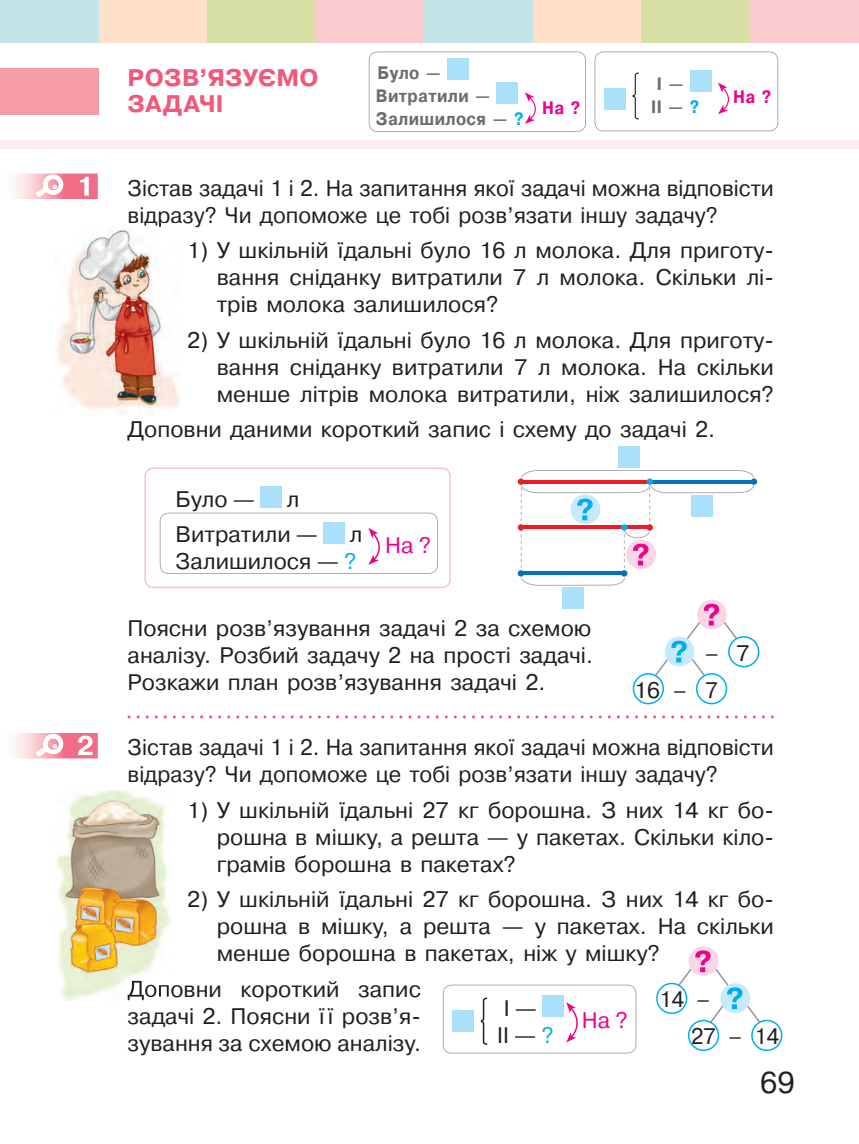
<style>
.page{position:relative;width:859px;height:1144px;background:#fff}
.page>*{position:absolute;margin:0;border:0;box-sizing:border-box;transform-origin:0 0}
.t1{font:30px "Pragmatica C";color:#231f20}
.t2{font:700 24px/26.2px "Pragmatica C";letter-spacing:.01em;color:#f0597c}
.t3{font:22.5px/27px "Pragmatica C";color:#231f20;text-align:justify}
.t4{font:22.5px "Pragmatica C";color:#ed028c}
.t5{font:22.5px "Pragmatica C";color:#231f20;scale:.95 1}
.t6{font:700 18px/23.1px "Pragmatica C";letter-spacing:.02em;color:#6c6d70;scale:.9 1}
.t7{font:700 18px "Pragmatica C";color:#ed028c;scale:.9 1}
.s1{color:#00aeef}
.s2{font-weight:700;font-size:27px;color:#fff}
</style>
<div class="page">
<div style="left:0;top:68px;width:99px;height:47px;background:#f69ca8"></div>
<div style="left:749px;top:0;width:110px;height:43px;background:#facccf"></div>
<div style="left:641px;top:0;width:108px;height:43px;background:#d7dfa5"></div>
<div style="left:532px;top:0;width:109px;height:43px;background:#fee1c8"></div>
<div style="left:99px;top:0;width:108px;height:43px;background:#fee1c8"></div>
<div style="left:424px;top:0;width:108px;height:43px;background:#c1e5e8"></div>
<div style="left:0;top:0;width:99px;height:43px;background:#c1e5e8"></div>
<div style="left:315px;top:0;width:109px;height:43px;background:#facccf"></div>
<div style="left:207px;top:0;width:108px;height:43px;background:#d7dfa5"></div>
<div style="left:0;top:140px;width:859px;height:8px;background:#fdedee"></div>
<svg style="left:128px;top:715px;width:646px;height:3px"></svg>
<svg style="left:144px;top:467px;width:307px;height:121px"></svg>
<div style="left:751px;top:478px;width:6px;height:7px;background:#0073bc;border-radius:50%"></div>
<div style="left:618px;top:447px;width:21px;height:21px;background:#aae0f9"></div>
<div style="left:562px;top:588px;width:21px;height:21px;background:#aae0f9"></div>
<svg style="left:518px;top:470px;width:236px;height:116px"></svg>
<svg style="left:369px;top:52px;width:217px;height:80px"></svg>
<svg style="left:595px;top:52px;width:183px;height:79px"></svg>
<img style="left:15px;top:174px;width:83px;height:25px">
<img style="left:80px;top:177px;width:9px;height:19px">
<svg style="left:36px;top:173px;width:29px;height:24px"></svg>
<img style="left:56px;top:229px;width:125px;height:186px">
<img style="left:144px;top:223px;width:32px;height:4px">
<div style="left:697px;top:600px;width:30px;height:29px;background:#fad5e5;border-radius:50%"></div>
<svg style="left:633px;top:604px;width:126px;height:100px"></svg>
<div style="left:701px;top:643px;width:22px;height:21px;background:#fff"></div>
<img style="left:15px;top:733px;width:83px;height:25px">
<img style="left:78px;top:735px;width:15px;height:20px">
<svg style="left:36px;top:733px;width:29px;height:24px"></svg>
<img style="left:55px;top:790px;width:116px;height:210px">
<img style="left:128px;top:981px;width:44px;height:19px">
<svg style="left:443px;top:984px;width:193px;height:69px"></svg>
<div style="left:452px;top:1010px;width:21px;height:22px;background:#aae0f9"></div>
<div style="left:688px;top:946px;width:30px;height:30px;background:#fad5e5;border-radius:50%"></div>
<svg style="left:656px;top:950px;width:126px;height:101px"></svg>
<div style="left:693px;top:990px;width:21px;height:21px;background:#fff"></div>
<p class="t2" style="left:128px;top:65px;width:193px">РОЗВ’ЯЗУЄМО<br>ЗаДаЧІ</p>
<p class="t6" style="left:376px;top:61px;width:166px">Було —<br>Витратили —<br>Залишилося — <span class="s1">?</span></p>
<p class="t7" style="left:542px;top:98px;width:44px">На ?</p>
<p class="t6" style="left:651px;top:73px;width:55px;line-height:22.5px;text-align:center">І —<br>ІІ — <span class="s1">?</span></p>
<p class="t7" style="left:733px;top:87px;width:44px">На ?</p>
<p class="t3" style="left:77px;top:175px;width:699px;text-align:center"><span class="s2">1</span> Зістав задачі 1 і 2. На запитання якої задачі можна відповісти відразу? Чи допоможе це тобі розв’язати іншу задачу?</p>
<p class="t3" style="left:217px;top:237px;width:559px;text-indent:-30px">1) У шкільній їдальні було 16 л молока. Для приготу&shy;вання сніданку витратили 7 л молока. Скільки лі&shy;трів молока залишилося?</p>
<p class="t3" style="left:217px;top:327px;width:559px;text-indent:-30px">2) У шкільній їдальні було 16 л молока. Для приготу&shy;вання сніданку витратили 7 л молока. На скільки менше літрів молока витратили, ніж залишилося?</p>
<p class="t3" style="left:128px;top:416px;width:589px">Доповни даними короткий запис і схему до задачі 2.</p>
<p class="t3" style="left:176px;top:485px;width:81px">Було —</p>
<p class="t3" style="left:176px;top:481px;width:144px;line-height:35.5px;text-indent:111px">л<br>Витратили —</p>
<p class="t3" style="left:176px;top:521px;width:188px;text-align:right">л<br>Залишилося — <span class="s1">?</span></p>
<p class="t4" style="left:385px;top:533px;width:47px">На ?</p>
<p class="t3" style="left:128px;top:615px;width:467px">Поясни розв’язування задачі 2 за схемою аналізу. Розбий задачу 2 на прості задачі.<br>Розкажи план розв’язування задачі 2.</p>
<p class="t3" style="left:634px;top:676px;width:28px">16</p>
<p class="t3" style="left:705px;top:639px;width:15px">–</p>
<p class="t3" style="left:673px;top:676px;width:46px">– 7</p>
<p class="t3" style="left:736px;top:639px;width:15px">7</p>
<p class="t3" style="left:77px;top:734px;width:699px;text-align:center"><span class="s2">2</span> Зістав задачі 1 і 2. На запитання якої задачі можна відповісти відразу? Чи допоможе це тобі розв’язати іншу задачу?</p>
<p class="t3" style="left:217px;top:796px;width:559px;text-indent:-30px">1) У шкільній їдальні 27 кг борошна. З них 14 кг бо&shy;рошна в мішку, а решта — у пакетах. Скільки кіло&shy;грамів борошна в пакетах?</p>
<p class="t3" style="left:217px;top:886px;width:559px;text-indent:-30px">2) У шкільній їдальні 27 кг борошна. З них 14 кг бо&shy;рошна в мішку, а решта — у пакетах. На скільки менше борошна в пакетах, ніж у мішку?</p>
<p class="t3" style="left:128px;top:975px;width:295px">Доповни короткий запис задачі 2. Поясни ї ї розв’я&shy;зування за схемою аналізу.</p>
<p class="t5" style="left:659px;top:987px;width:28px">14</p>
<p class="t3" style="left:497px;top:994px;width:58px">І —<br>ІІ — <span class="s1">?</span></p>
<p class="t3" style="left:697px;top:986px;width:15px">–</p>
<p class="t4" style="left:582px;top:1008px;width:47px">На ?</p>
<p class="t5" style="left:691px;top:1024px;width:28px">27</p>
<p class="t3" style="left:728px;top:1023px;width:52px">– 14</p>
<h1 class="t1" style="left:760px;top:1065px;width:36px">69</h1>
</div>
